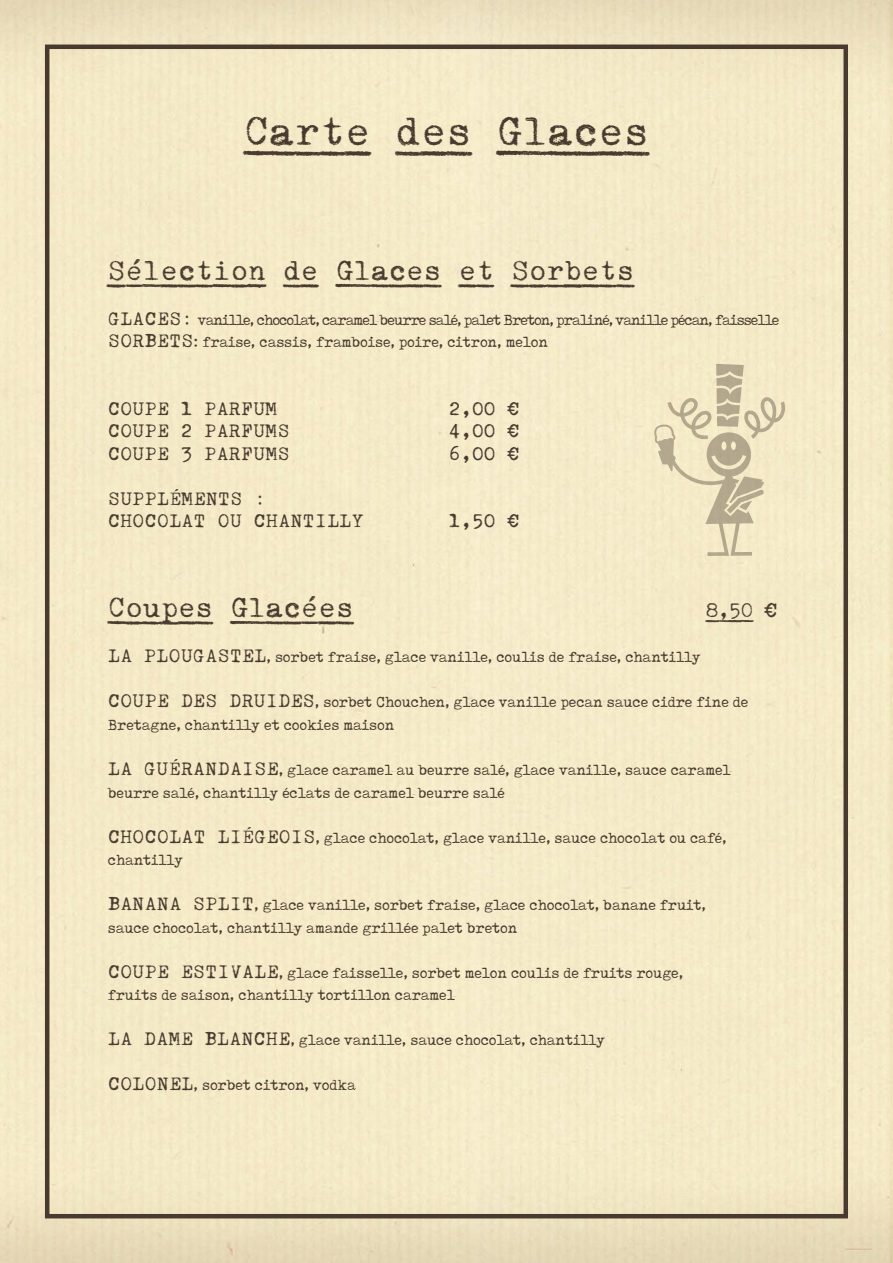
<style>
.page{position:relative;width:893px;height:1263px;background:#fff}
.page>*{position:absolute;margin:0;border:0;box-sizing:border-box;transform-origin:0 0}
.t1{font:39px "Swissa Piccola Underlined";color:#483a2e}
.t2{font:27px "Swissa Piccola Underlined";color:#483a2e}
.t3{font:19.5px "Swissa Piccola Underlined";color:#483a2e}
.t4{font:18px/22.5px "Swissa Piccola";letter-spacing:.03em;color:#483a2e}
.t5{font:16.5px/22.5px "Tox Typewriter";color:#483a2e}
.t6{font:16.5px/22.5px "Tox Typewriter";letter-spacing:-.05em;color:#483a2e}
.s1{font-family:"Swissa Piccola";font-size:18px}
</style>
<div class="page">
<div style="left:45px;top:45px;width:803px;height:1173px;border:4px solid #483a2e"></div>
<svg style="left:653px;top:364px;width:134px;height:192px;background:#e4dab9"></svg>
<h1 class="t1" style="left:244px;top:109px;width:407px">Carte des Glaces</h1>
<h2 class="t2" style="left:108px;top:255px;width:528px">Sélection de Glaces et Sorbets</h2>
<p class="t6" style="left:108px;top:308px;width:673px"><span class="s1">GLACES:</span> vanille, chocolat, caramel beurre salé, palet Breton, praliné, vanille pécan, faisselle<br><span class="s1">SORBETS</span>: fraise, cassis, framboise, poire, citron, melon</p>
<p class="t4" style="left:108px;top:398px;width:171px">COUPE 1 PARFUM</p>
<p class="t4" style="left:449px;top:398px;width:72px">2,00 €</p>
<p class="t4" style="left:108px;top:421px;width:183px">COUPE 2 PARFUMS</p>
<p class="t4" style="left:449px;top:421px;width:72px">4,00 €</p>
<p class="t4" style="left:108px;top:443px;width:183px">COUPE 3 PARFUMS</p>
<p class="t4" style="left:449px;top:443px;width:72px">6,00 €</p>
<p class="t4" style="left:108px;top:488px;width:257px">SUPPLÉMENTS :<br>CHOCOLAT OU CHANTILLY</p>
<p class="t4" style="left:449px;top:511px;width:72px">1,50 €</p>
<h2 class="t2" style="left:108px;top:593px;width:247px">Coupes Glacées</h2>
<p class="t3" style="left:706px;top:600px;width:73px">8,50 €</p>
<p class="t5" style="left:108px;top:646px;width:594px"><span class="s1">LA PLOUGASTEL</span>, sorbet fraise, glace vanille, coulis de fraise, chantilly</p>
<p class="t5" style="left:108px;top:691px;width:642px"><span class="s1">COUPE DES DRUIDES</span>, sorbet Chouchen, glace vanille pecan sauce cidre fine de<br>Bretagne, chantilly et cookies maison</p>
<p class="t5" style="left:108px;top:758px;width:624px"><span class="s1">LA GUÉRANDAISE</span>, glace caramel au beurre salé, glace vanille, sauce caramel beurre salé, chantilly éclats de caramel beurre salé</p>
<p class="t5" style="left:108px;top:826px;width:620px"><span class="s1">CHOCOLAT LIÉGEOIS</span>, glace chocolat, glace vanille, sauce chocolat ou café, chantilly</p>
<p class="t5" style="left:108px;top:893px;width:600px"><span class="s1">BANANA SPLIT</span>, glace vanille, sorbet fraise, glace chocolat, banane fruit, sauce chocolat, chantilly amande grillée palet breton</p>
<p class="t5" style="left:108px;top:961px;width:577px"><span class="s1">COUPE ESTIVALE</span>, glace faisselle, sorbet melon coulis de fruits rouge, fruits de saison, chantilly tortillon caramel</p>
<p class="t5" style="left:108px;top:1028px;width:498px"><span class="s1">LA DAME BLANCHE</span>, glace vanille, sauce chocolat, chantilly</p>
<p class="t5" style="left:108px;top:1073px;width:249px"><span class="s1">COLONEL</span>, sorbet citron, vodka</p>
</div>
